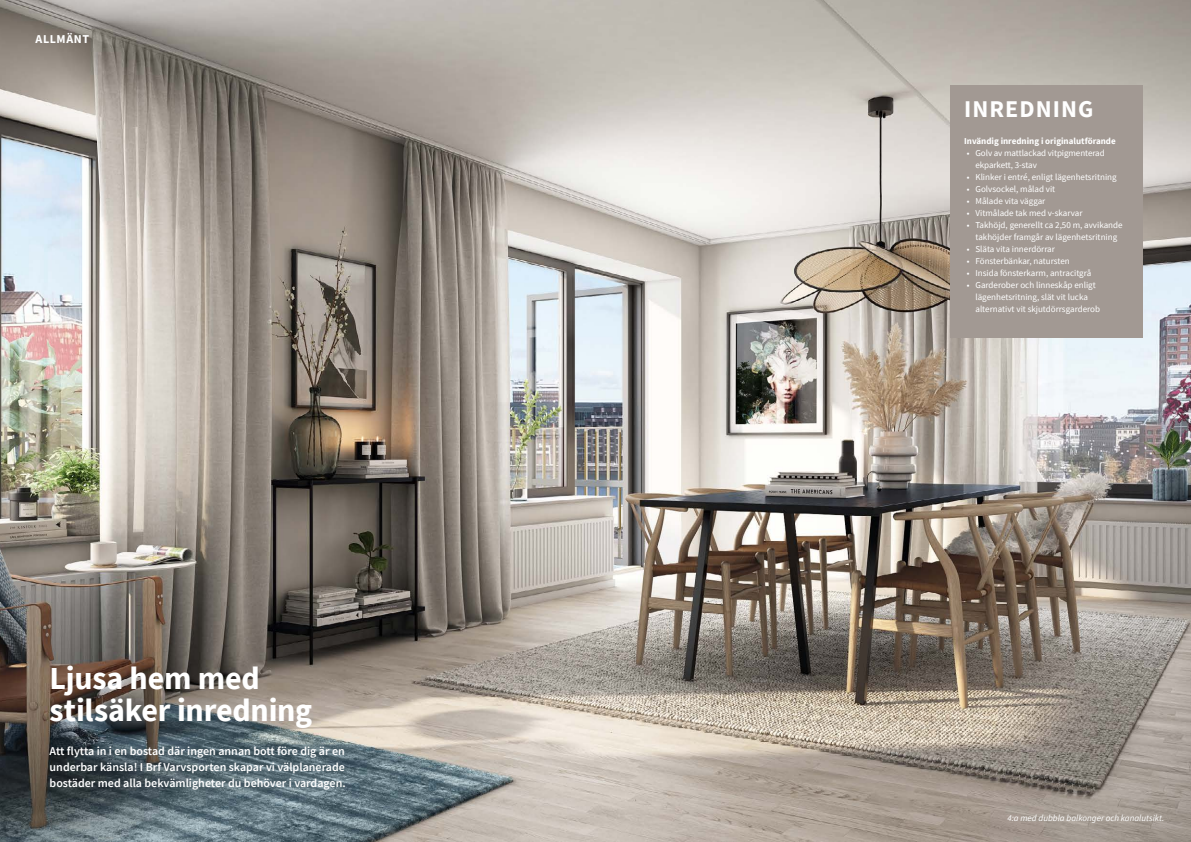
<style>
.page{position:relative;width:1191px;height:842px;background:#fff}
.page>*{position:absolute;margin:0;border:0;box-sizing:border-box;transform-origin:0 0}
.Rubrik_uppslag_32_32{font:700 32px "Source Sans Pro";letter-spacing:-.005em;color:#fff}
.Specialrubrik_24_24{font:700 24px "Source Sans Pro";letter-spacing:.045em;color:#fff}
.Ingress_12_16{font:600 12px/16px "Source Sans Pro";color:#fff;text-align:justify}
.Kapitel{font:700 12px "Source Sans Pro";letter-spacing:.055em;color:#fff}
.t1{font:9px/12px "Source Sans Pro";color:#fff}
.Brödtext_9_12{font:italic 9px "Source Sans Pro";color:#fff}
.Brödtextrubrik_9_12{font:700 9px "Source Sans Pro";color:#fff}
</style>
<div class="page">
<img style="left:0;top:0;width:1191px;height:842px">
<div style="left:950px;top:85px;width:192px;height:253px;background:#a29993"></div>
<p class="Kapitel" style="left:35px;top:30px;width:55px">ALLMÄNT</p>
<p class="Rubrik_uppslag_32_32" style="left:50px;top:656px;width:212px">Ljusa hem med</p>
<p class="Rubrik_uppslag_32_32" style="left:50px;top:688px;width:264px">stilsäker inredning</p>
<p class="Ingress_12_16" style="left:50px;top:742px;width:298px">Att flytta in i en bostad där ingen annan bott före dig är en underbar känsla! I Brf Varvsporten skapar vi välplanerade bostäder med alla bekvämligheter du behöver i vardagen.</p>
<p class="Specialrubrik_24_24" style="left:964px;top:93px;width:131px">INREDNING</p>
<p class="Brödtextrubrik_9_12" style="left:964px;top:135px;width:153px">Invändig inredning i originalutförande</p>
<p class="t1" style="left:975px;top:147px;width:131px;text-indent:-9px">• Golv av mattlackad vitpigmenterad ekparkett, 3-stav</p>
<p class="t1" style="left:967px;top:171px;width:151px">• Klinker i entré, enligt lägenhetsritning</p>
<p class="t1" style="left:967px;top:183px;width:90px">• Golvsockel, målad vit</p>
<p class="t1" style="left:967px;top:195px;width:80px">• Målade vita väggar</p>
<p class="t1" style="left:967px;top:207px;width:117px">• Vitmålade tak med v-skarvar</p>
<p class="t1" style="left:967px;top:219px;width:157px;text-align:center">• Takhöjd, generellt ca 2,50 m, avvikande takhöjder framgår av lägenhetsritning</p>
<p class="t1" style="left:967px;top:243px;width:89px">• Släta vita innerdörrar</p>
<p class="t1" style="left:967px;top:255px;width:104px">• Fönsterbänkar, natursten</p>
<p class="t1" style="left:967px;top:267px;width:126px">• Insida fönsterkarm, antracitgrå</p>
<p class="t1" style="left:975px;top:279px;width:126px;text-indent:-9px">• Garderober och linneskåp enligt lägenhetsritning, slät vit lucka alternativt vit skjutdörrsgarderob</p>
<p class="Brödtext_9_12" style="left:1007px;top:812px;width:158px">4:a med dubbla balkonger och kanalutsikt.</p>
</div>
